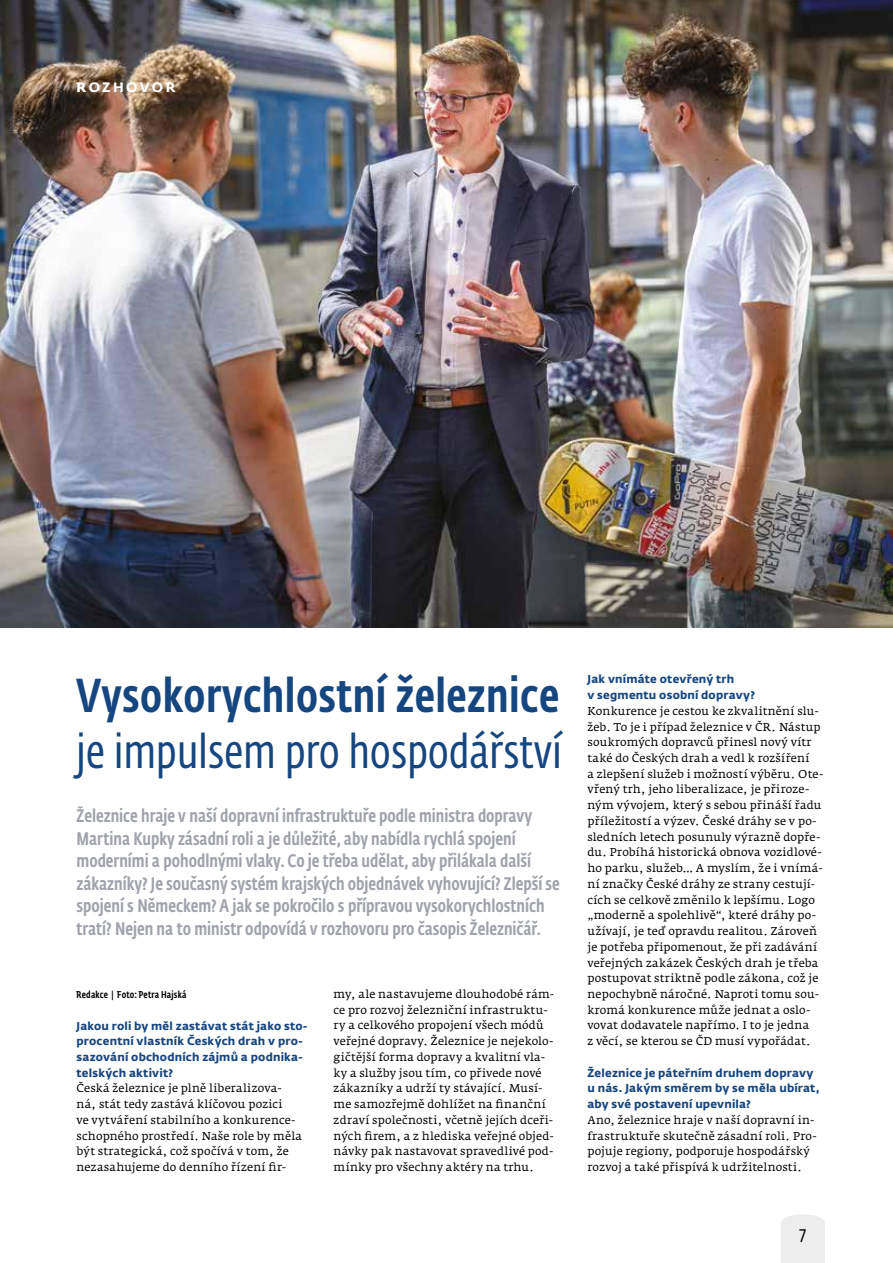
<style>
.page{position:relative;width:893px;height:1263px;background:#fff}
.page>*{position:absolute;margin:0;border:0;box-sizing:border-box;transform-origin:0 0}
.t1{font:500 46.95px "CD Fedra Cond Pro";letter-spacing:.01em;color:#154680}
.t2{font:46.95px "CD Fedra Cond Pro";letter-spacing:.01em;color:#154680}
.t3{font:500 18px/22.5px "CD Fedra Cond Pro";color:#a0a3ab}
.t4{font:18px "CD Fedra Cond Pro";color:#000}
.t5{font:700 13.5px "CD Fedra";letter-spacing:.165em;color:#fff}
.t6{font:11.25px/15.8px "Fedra Serif A Pro";letter-spacing:.015em;color:#000}
.t7{font:700 11.25px/15.8px "CD Fedra";letter-spacing:.015em;color:#154680}
.t8{font:500 9.75px "CD Fedra Cond Pro";letter-spacing:.02em;color:#000}
</style>
<div class="page">
<div style="left:781px;top:1214px;width:44px;height:49px;background:#ededed"></div>
<img style="left:0;top:0;width:893px;height:627px">
<p class="t5" style="left:77px;top:78px;width:101px">ROZHOVOR</p>
<h1 class="t1" style="left:77px;top:668px;width:484px">Vysokorychlostní železnice</h1>
<h1 class="t2" style="left:77px;top:725px;width:487px">je impulsem pro hospodářství</h1>
<p class="t3" style="left:77px;top:805px;width:485px">Železnice hraje v naší dopravní infrastruktuře podle ministra dopravy Martina Kupky zásadní roli a je důležité, aby nabídla rychlá spojení moderními a pohodlnými vlaky. Co je třeba udělat, aby přilákala další zákazníky? Je současný systém krajských objednávek vyhovující? Zlepší se spojení s Německem? A jak se pokročilo s přípravou vysokorychlostních tratí? Nejen na to ministr odpovídá v rozhovoru pro časopis Železničář.</p>
<p class="t8" style="left:77px;top:989px;width:111px">Redakce | Foto: Petra Hajská</p>
<p class="t7" style="left:77px;top:1018px;width:232px">Jakou roli by měl zastávat stát jako sto&shy;procentní vlastník Českých drah v pro&shy;sazování obchodních zájmů a podnika&shy;telských aktivit?</p>
<p class="t6" style="left:77px;top:1081px;width:227px">Česká železnice je plně liberalizova&shy;ná, stát tedy zastává klíčovou pozici<br>ve vytváření stabilního a konkurence&shy;schopného prostředí. Naše role by měla být strategická, což spočívá v tom, že nezasahujeme do denního řízení fir-</p>
<p class="t6" style="left:334px;top:986px;width:222px">my, ale nastavujeme dlouhodobé rám&shy;ce pro rozvoj železniční infrastruktu&shy;ry a celkového propojení všech módů veřejné dopravy. Železnice je nejekolo&shy;gičtější forma dopravy a kvalitní vla&shy;ky a služby jsou tím, co přivede nové zákazníky a udrží ty stávající. Musí&shy;me samozřejmě dohlížet na finanční zdraví společnosti, včetně jejích dceři&shy;ných firem, a z hlediska veřejné objed&shy;návky pak nastavovat spravedlivé pod&shy;mínky pro všechny aktéry na trhu.</p>
<p class="t7" style="left:587px;top:671px;width:169px">Jak vnímáte otevřený trh<br>v segmentu osobní dopravy?</p>
<p class="t6" style="left:587px;top:703px;width:237px">Konkurence je cestou ke zkvalitnění slu&shy;žeb. To je i případ železnice v ČR. Nástup soukromých dopravců přinesl nový vítr také do Českých drah a vedl k rozšíření<br>a zlepšení služeb i možností výběru. Ote&shy;vřený trh, jeho liberalizace, je přiroze&shy;ným vývojem, který s sebou přináší řadu příležitostí a výzev. České dráhy se v po&shy;sledních letech posunuly výrazně dopře&shy;du. Probíhá historická obnova vozidlové&shy;ho parku, služeb… A myslím, že i vnímá&shy;ní značky České dráhy ze strany cestují&shy;cích se celkově změnilo k lepšímu. Logo „moderně a spolehlivě“, které dráhy po&shy;užívají, je teď opravdu realitou. Zároveň je potřeba připomenout, že při zadávání veřejných zakázek Českých drah je třeba postupovat striktně podle zákona, což je nepochybně náročné. Naproti tomu sou&shy;kromá konkurence může jednat a oslo&shy;vovat dodavatele napřímo. I to je jedna<br>z věcí, se kterou se ČD musí vypořádat.</p>
<p class="t7" style="left:587px;top:1065px;width:234px">Železnice je páteřním druhem dopravy u nás. Jakým směrem by se měla ubírat, aby své postavení upevnila?</p>
<p class="t6" style="left:587px;top:1112px;width:231px">Ano, železnice hraje v naší dopravní in&shy;frastruktuře skutečně zásadní roli. Pro&shy;pojuje regiony, podporuje hospodářský rozvoj a také přispívá k udržitelnosti.</p>
<h2 class="t4" style="left:799px;top:1226px;width:10px">7</h2>
</div>
